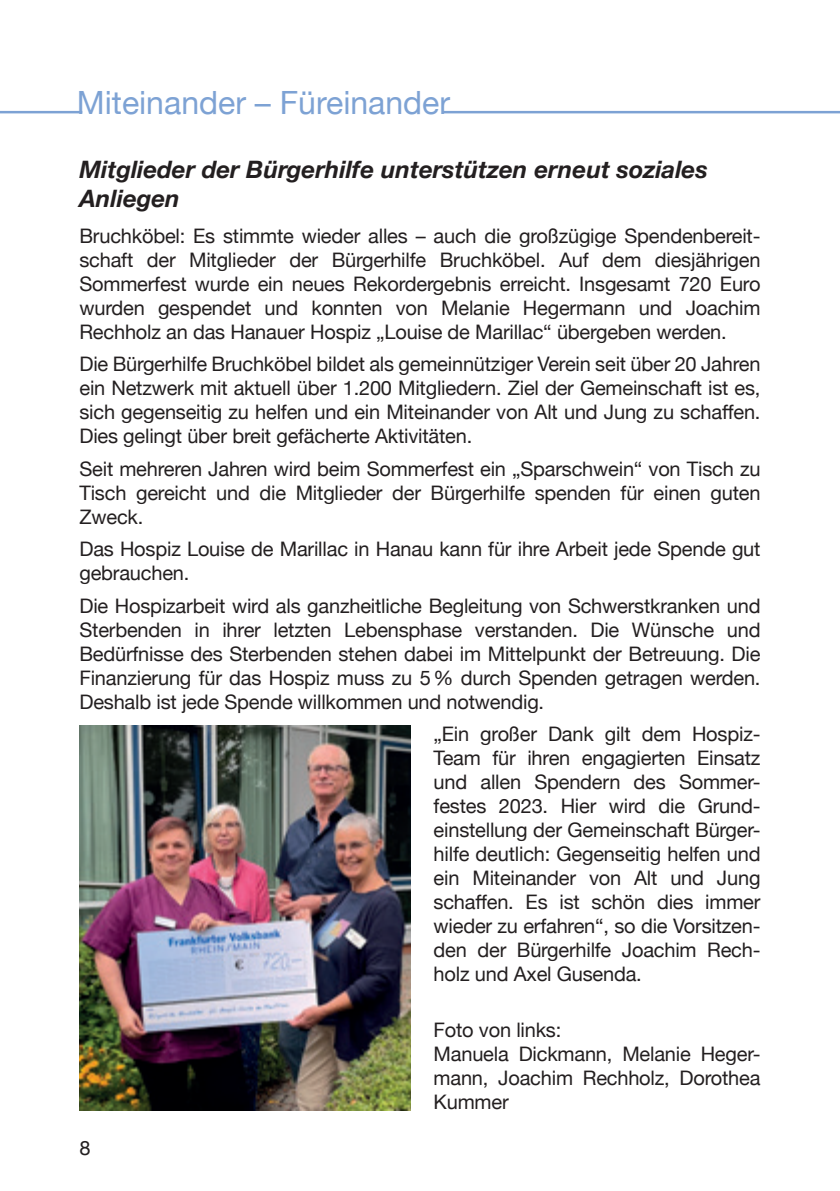
<style>
.page{position:relative;width:840px;height:1191px;background:#fff}
.page>*{position:absolute;margin:0;border:0;box-sizing:border-box;transform-origin:0 0}
.t1{font:32px "Helvetica Neue";color:#7da2d4}
.t2{font:italic 700 24px/28.8px "Helvetica Neue";color:#231f20}
.t3{font:20px/24px "Helvetica Neue";letter-spacing:-.01em;color:#231f20;text-align:justify}
</style>
<div class="page">
<hr style="left:0;top:111px;width:82px;height:2px;background:#7da2d4">
<hr style="left:442px;top:111px;width:397px;height:2px;background:#7da2d4">
<img style="left:79px;top:726px;width:331px;height:384px">
<h1 class="t1" style="left:77px;top:79px;width:374px">Miteinander – Füreinander</h1>
<p class="t2" style="left:79px;top:156px;width:629px">Mitglieder der Bürgerhilfe unterstützen erneut soziales<br>Anliegen</p>
<p class="t3" style="left:79px;top:225px;width:682px">Bruchköbel: Es stimmte wieder alles – auch die großzügige Spendenbereit&shy;schaft der Mitglieder der Bürgerhilfe Bruchköbel. Auf dem diesjährigen Sommerfest wurde ein neues Rekordergebnis erreicht. Insgesamt 720 Euro wurden gespendet und konnten von Melanie Hegermann und Joachim Rechholz an das Hanauer Hospiz „Louise de Marillac“ übergeben werden.</p>
<p class="t3" style="left:79px;top:353px;width:682px">Die Bürgerhilfe Bruchköbel bildet als gemeinnütziger Verein seit über 20 Jahren ein Netzwerk mit aktuell über 1.200 Mitgliedern. Ziel der Gemeinschaft ist es, sich gegenseitig zu helfen und ein Miteinander von Alt und Jung zu schaffen.<br>Dies gelingt über breit gefächerte Aktivitäten.</p>
<p class="t3" style="left:79px;top:458px;width:682px">Seit mehreren Jahren wird beim Sommerfest ein „Sparschwein“ von Tisch zu Tisch gereicht und die Mitglieder der Bürgerhilfe spenden für einen guten Zweck.</p>
<p class="t3" style="left:79px;top:538px;width:682px">Das Hospiz Louise de Marillac in Hanau kann für ihre Arbeit jede Spende gut gebrauchen.</p>
<p class="t3" style="left:79px;top:595px;width:682px">Die Hospizarbeit wird als ganzheitliche Begleitung von Schwerstkranken und Sterbenden in ihrer letzten Lebensphase verstanden. Die Wünsche und Bedürfnisse des Sterbenden stehen dabei im Mittelpunkt der Betreuung. Die Finanzierung für das Hospiz muss zu 5% durch Spenden getragen werden.<br>Deshalb ist jede Spende willkommen und notwendig.</p>
<p class="t3" style="left:433px;top:723px;width:328px">„Ein großer Dank gilt dem Hospiz-Team für ihren engagierten Einsatz und allen Spendern des Sommer&shy;festes 2023. Hier wird die Grund&shy;einstellung der Gemeinschaft Bürger&shy;hilfe deutlich: Gegenseitig helfen und ein Miteinander von Alt und Jung schaffen. Es ist schön dies immer wieder zu erfahren“, so die Vorsitzen&shy;den der Bürgerhilfe Joachim Rech&shy;holz und Axel Gusenda.</p>
<p class="t3" style="left:79px;top:1136px;width:13px">8</p>
<p class="t3" style="left:433px;top:1018px;width:328px;text-align:left">Foto von links:<br>Manuela Dickmann, Melanie Heger&shy;mann, Joachim Rechholz, Dorothea<br>Kummer</p>
</div>
